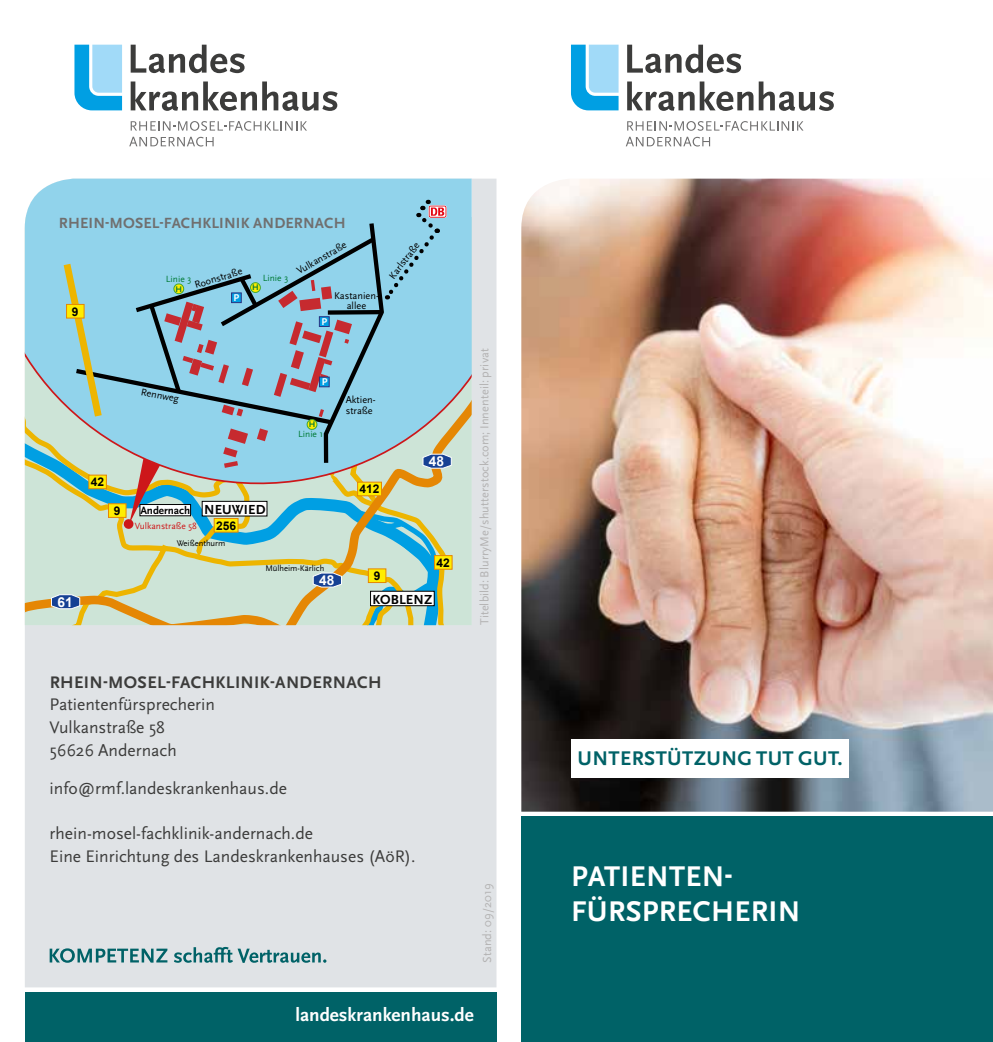
<style>
.page{position:relative;width:993px;height:1042px;background:#fff}
.page>*{position:absolute;margin:0;border:0;box-sizing:border-box;transform-origin:0 0}
.t1{font:700 29.75px/35.7px "Scala Sans OT";letter-spacing:.01em;color:#fff}
.t2{font:700 20.65px "Scala Sans OT";letter-spacing:.02em;color:#006267}
.t3{font:700 19.25px "Scala Sans OT";color:#fff}
.t4{font:17.5px/22.8px "Scala Sans OT";color:#3c3c3b}
.t5{font:700 17.5px "Scala Sans OT";letter-spacing:.02em;color:#3c3c3b}
.t6{font:700 15.4px "Scala Sans OT";letter-spacing:.01em;color:#706f6f}
.t7{font:700 13.65px "Scala Sans OT";letter-spacing:.01em;color:#000}
.t8{font:700 13.65px "Arial";color:#fff}
.t9{font:12.25px "Scala Sans OT";letter-spacing:.01em;color:#b3b2b2}
.t10{font:700 11.9px "Arial";color:#000}
.t11{font:700 11.2px "Scala Sans OT";color:#000}
.t12{font:10.33px/10.3px "Scala Sans OT";color:#000}
.t13{font:700 10.33px "Scala Sans OT";color:#fff}
.t14{font:9.45px "Scala Sans OT";color:#007a35}
.t15{font:9.45px "Scala Sans OT";color:#cd171a}
.t16{font:8.58px "Scala Sans OT";color:#000}
.t17{font:700 8.58px "Scala Sans OT";color:#007a35}
</style>
<div class="page">
<div style="left:521px;top:816px;width:471px;height:226px;background:#006267"></div>
<img style="left:521px;top:179px;width:471px;height:632px">
<div style="left:570px;top:739px;width:278px;height:39px;background:#fff"></div>
<div style="left:25px;top:179px;width:471px;height:808px;background:#e0e3e6"></div>
<div style="left:25px;top:992px;width:471px;height:50px;background:#006267"></div>
<svg style="left:50px;top:947px;width:276px;height:16px;background:#8fb4b8"></svg>
<svg style="left:627px;top:81px;width:206px;height:30px"></svg>
<svg style="left:627px;top:45px;width:114px;height:28px"></svg>
<svg style="left:627px;top:121px;width:176px;height:10px"></svg>
<svg style="left:626px;top:137px;width:84px;height:9px"></svg>
<svg style="left:571px;top:45px;width:47px;height:65px;background:#62c3ef"></svg>
<svg style="left:131px;top:81px;width:206px;height:30px"></svg>
<svg style="left:131px;top:45px;width:114px;height:28px"></svg>
<svg style="left:131px;top:121px;width:176px;height:10px"></svg>
<svg style="left:129px;top:137px;width:84px;height:9px"></svg>
<svg style="left:74px;top:45px;width:48px;height:65px;background:#63c3ef"></svg>
<div style="left:452px;top:516px;width:19px;height:109px;background:#cde4d7"></div>
<svg style="left:25px;top:179px;width:446px;height:337px;background:#9ed4e3"></svg>
<svg style="left:25px;top:199px;width:427px;height:426px;background:#a0c7ca"></svg>
<div style="left:108px;top:503px;width:18px;height:14px;background:#ffed00;border:1px solid #e58704"></div>
<div style="left:66px;top:304px;width:18px;height:14px;background:#ffed00;border:1px solid #e58704"></div>
<div style="left:368px;top:569px;width:18px;height:14px;background:#ffed00;border:1px solid #e58704"></div>
<div style="left:434px;top:555px;width:18px;height:14px;background:#ffed00;border:1px solid #e58704"></div>
<div style="left:89px;top:475px;width:18px;height:14px;background:#ffed00;border:1px solid #e58704"></div>
<div style="left:214px;top:518px;width:24px;height:14px;background:#ffed00;border:1px solid #e58704"></div>
<div style="left:357px;top:482px;width:24px;height:14px;background:#ffed00;border:1px solid #e58704"></div>
<p class="t6" style="left:59px;top:214px;width:288px">RHEIN-MOSEL-FACHKLINIK ANDERNACH</p>
<p class="t10" style="left:72px;top:303px;width:8px">9</p>
<p class="t12" style="left:193px;top:280px;width:51px;rotate:-17deg">Roonstraße</p>
<p class="t14" style="left:166px;top:274px;width:27px">Linie 3</p>
<p class="t17" style="left:175px;top:284px;width:8px">H</p>
<p class="t13" style="left:233px;top:292px;width:7px">P</p>
<p class="t14" style="left:263px;top:273px;width:27px">Linie 3</p>
<p class="t17" style="left:252px;top:283px;width:8px">H</p>
<p class="t12" style="left:295px;top:267px;width:57px;rotate:-30deg">Vulkanstraße</p>
<p class="t12" style="left:334px;top:290px;width:46px;text-align:center">Kastanien&shy;allee</p>
<p class="t13" style="left:321px;top:316px;width:7px">P</p>
<p class="t12" style="left:387px;top:275px;width:45px;rotate:-53deg">Karlstraße</p>
<p class="t13" style="left:321px;top:376px;width:7px">P</p>
<p class="t12" style="left:142px;top:386px;width:40px;rotate:11deg">Rennweg</p>
<p class="t12" style="left:346px;top:395px;width:31px">Aktien&shy;straße</p>
<p class="t17" style="left:309px;top:420px;width:8px">H</p>
<p class="t14" style="left:298px;top:429px;width:26px">Linie 1</p>
<p class="t10" style="left:91px;top:474px;width:15px">42</p>
<p class="t10" style="left:114px;top:502px;width:8px">9</p>
<p class="t7" style="left:204px;top:502px;width:63px">NEUWIED</p>
<p class="t11" style="left:140px;top:504px;width:51px">Andernach</p>
<p class="t15" style="left:135px;top:520px;width:63px">Vulkanstraße 58</p>
<p class="t16" style="left:177px;top:538px;width:50px">Weißenthurm</p>
<p class="t10" style="left:216px;top:517px;width:21px">256</p>
<p class="t16" style="left:265px;top:564px;width:60px">Mülheim-Kärlich</p>
<p class="t8" style="left:319px;top:571px;width:17px">48</p>
<p class="t10" style="left:359px;top:481px;width:21px">412</p>
<p class="t10" style="left:373px;top:567px;width:8px">9</p>
<p class="t8" style="left:429px;top:452px;width:17px">48</p>
<p class="t10" style="left:436px;top:554px;width:15px">42</p>
<p class="t8" style="left:57px;top:592px;width:17px">61</p>
<p class="t7" style="left:372px;top:591px;width:61px">KOBLENZ</p>
<p class="t5" style="left:50px;top:672px;width:333px">RHEIN-MOSEL-FACHKLINIK-ANDERNACH</p>
<p class="t4" style="left:50px;top:694px;width:167px">Patientenfürsprecherin<br>Vulkanstraße 58<br>56626 Andernach</p>
<p class="t4" style="left:50px;top:777px;width:239px">info@rmf.landeskrankenhaus.de</p>
<p class="t4" style="left:50px;top:822px;width:367px">rhein-mosel-fachklinik-andernach.de<br>Eine Einrichtung des Landeskrankenhauses (AöR).</p>
<p class="t9" style="left:478px;top:625px;width:279px;rotate:-90deg">Titelbild: BlurryMe/shutterstock.com; Innenteil: privat</p>
<p class="t9" style="left:480px;top:963px;width:81px;rotate:-90deg">Stand: 09/2019</p>
<p class="t3" style="left:295px;top:1004px;width:180px">landeskrankenhaus.de</p>
<p class="t2" style="left:577px;top:747px;width:267px">UNTERSTÜTZUNG TUT GUT.</p>
<h1 class="t1" style="left:571px;top:858px;width:230px">PATIENTEN-<br>FÜRSPRECHERIN</h1>
</div>
